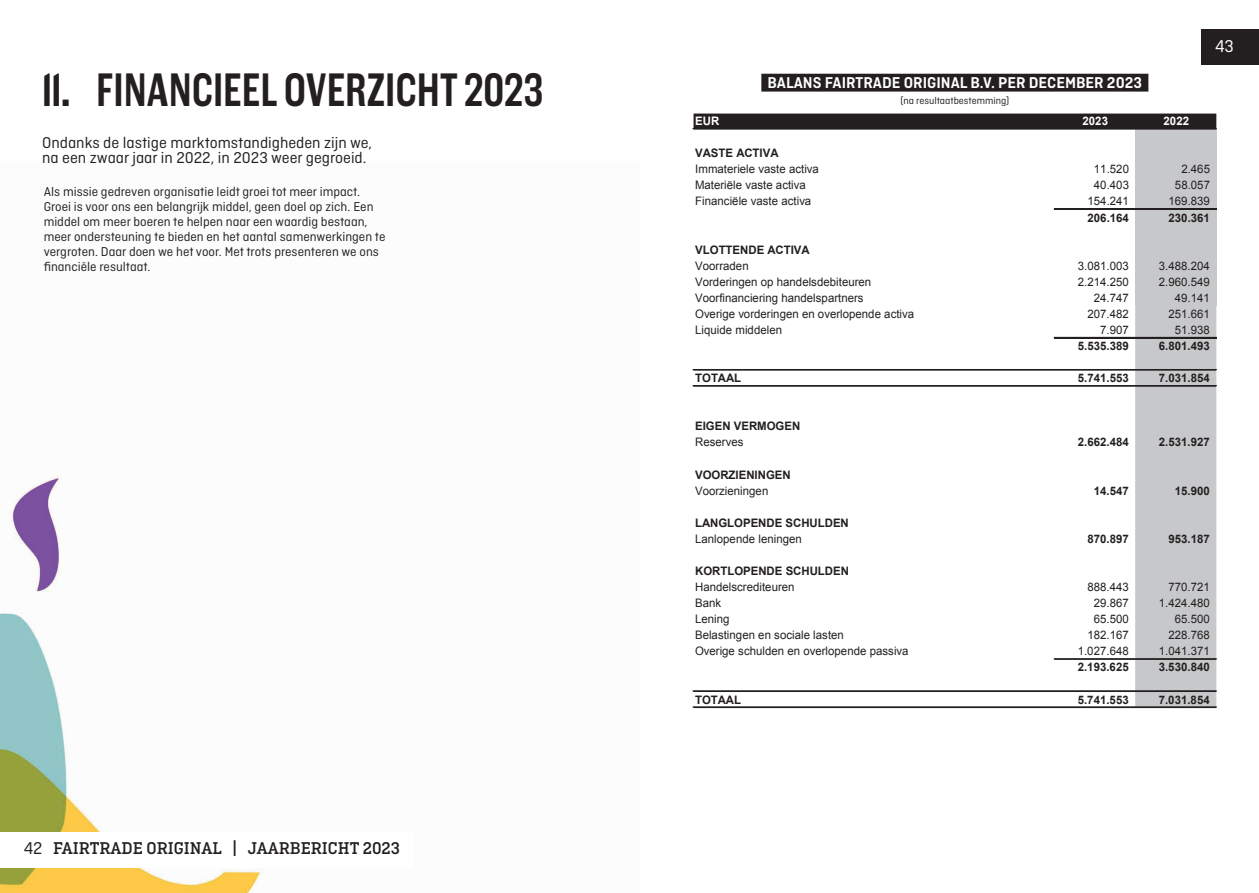
<style>
.page{position:relative;width:1259px;height:893px;background:#fff}
.page>*{position:absolute;margin:0;border:0;box-sizing:border-box;transform-origin:0 0}
.t1{font:500 48px "Americane Cond";letter-spacing:.015em;color:#231f20}
.t2{font:500 18px "Ciutadella Slab";color:#231f20}
.t3{font:18px "Ciutadella";color:#fff}
.t4{font:16.5px/15px "Ciutadella";color:#231f20}
.t5{font:600 16.5px "Ciutadella";color:#fff}
.t6{font:13.5px/15px "Ciutadella";color:#231f20}
.t7{font:11.7px "Arial";letter-spacing:.005em;color:#231f20}
.t8{font:700 11.7px "Arial";color:#231f20}
.t9{font:700 11.7px "Arial";letter-spacing:.005em;color:#fff}
.t10{font:10.5px "Ciutadella";color:#231f20}
.s1{font-family:"Ciutadella";font-weight:400}
</style>
<div class="page">
<img style="left:0;top:475px;width:261px;height:418px">
<div style="left:762px;top:74px;width:385px;height:17px;background:#231f20"></div>
<div style="left:761px;top:74px;width:387px;height:18px;border:2px solid #231f20"></div>
<div style="left:693px;top:114px;width:523px;height:15px;background:#231f20"></div>
<div style="left:1135px;top:129px;width:81px;height:161px;background:#c7c8ca"></div>
<div style="left:1135px;top:290px;width:81px;height:16px;background:#c7c8ca"></div>
<div style="left:1135px;top:306px;width:81px;height:402px;background:#c7c8ca"></div>
<hr style="left:693px;top:128px;width:523px;height:2px;background:#231f20">
<hr style="left:1054px;top:209px;width:162px;height:1px;background:#231f20">
<hr style="left:1054px;top:337px;width:162px;height:1px;background:#231f20">
<hr style="left:693px;top:369px;width:523px;height:2px;background:#231f20">
<hr style="left:693px;top:385px;width:523px;height:2px;background:#231f20">
<hr style="left:1054px;top:658px;width:162px;height:1px;background:#231f20">
<hr style="left:1054px;top:659px;width:162px;height:1px;background:#231f20">
<hr style="left:693px;top:691px;width:523px;height:1px;background:#231f20">
<hr style="left:693px;top:707px;width:523px;height:1px;background:#231f20">
<div style="left:0;top:832px;width:413px;height:35px;background:#fff"></div>
<div style="left:1201px;top:29px;width:58px;height:35px;background:#231f20"></div>
<h1 class="t1" style="left:43px;top:62px;width:502px">11. FINANCIEEL OVERZICHT 2023</h1>
<h3 class="t4" style="left:42px;top:135px;width:331px">Ondanks de lastige marktomstandigheden zijn we, na een zwaar jaar in 2022, in 2023 weer gegroeid.</h3>
<p class="t6" style="left:44px;top:184px;width:343px">Als missie gedreven organisatie leidt groei tot meer impact.<br>Groei is voor ons een belangrijk middel, geen doel op zich. Een middel om meer boeren te helpen naar een waardig bestaan, meer ondersteuning te bieden en het aantal samenwerkingen te vergroten. Daar doen we het voor. Met trots presenteren we ons financiële resultaat.</p>
<h2 class="t2" style="left:24px;top:838px;width:378px"><span class="s1">42</span> FAIRTRADE ORIGINAL | JAARBERICHT 2023</h2>
<h3 class="t5" style="left:767px;top:73px;width:376px">BALANS FAIRTRADE ORIGINAL B.V. PER DECEMBER 2023</h3>
<p class="t10" style="left:900px;top:95px;width:110px">(na resultaatbestemming)</p>
<h2 class="t3" style="left:1215px;top:37px;width:20px">43</h2>
<p class="t9" style="left:695px;top:113px;width:26px">EUR</p>
<p class="t9" style="left:1082px;top:113px;width:27px">2023</p>
<p class="t9" style="left:1163px;top:113px;width:27px">2022</p>
<p class="t8" style="left:695px;top:145px;width:85px">VASTE ACTIVA</p>
<p class="t7" style="left:695px;top:162px;width:125px">Immateriele vaste activa</p>
<p class="t7" style="left:1094px;top:162px;width:37px">11.520</p>
<p class="t7" style="left:1181px;top:162px;width:30px">2.465</p>
<p class="t7" style="left:695px;top:178px;width:112px">Materiële vaste activa</p>
<p class="t7" style="left:1094px;top:178px;width:37px">40.403</p>
<p class="t7" style="left:1175px;top:178px;width:37px">58.057</p>
<p class="t7" style="left:695px;top:194px;width:118px">Financiële vaste activa</p>
<p class="t7" style="left:1087px;top:194px;width:43px">154.241</p>
<p class="t7" style="left:1168px;top:194px;width:43px">169.839</p>
<p class="t8" style="left:1087px;top:210px;width:43px">206.164</p>
<p class="t8" style="left:1168px;top:210px;width:43px">230.361</p>
<p class="t8" style="left:695px;top:242px;width:116px">VLOTTENDE ACTIVA</p>
<p class="t7" style="left:695px;top:258px;width:55px">Voorraden</p>
<p class="t7" style="left:1078px;top:258px;width:53px">3.081.003</p>
<p class="t7" style="left:1159px;top:258px;width:53px">3.488.204</p>
<p class="t7" style="left:695px;top:274px;width:178px">Vorderingen op handelsdebiteuren</p>
<p class="t7" style="left:1078px;top:274px;width:53px">2.214.250</p>
<p class="t7" style="left:1159px;top:274px;width:53px">2.960.549</p>
<p class="t7" style="left:695px;top:290px;width:170px">Voorfinanciering handelspartners</p>
<p class="t7" style="left:1094px;top:290px;width:37px">24.747</p>
<p class="t7" style="left:1175px;top:290px;width:37px">49.141</p>
<p class="t7" style="left:695px;top:306px;width:220px">Overige vorderingen en overlopende activa</p>
<p class="t7" style="left:1087px;top:306px;width:43px">207.482</p>
<p class="t7" style="left:1168px;top:306px;width:43px">251.661</p>
<p class="t7" style="left:695px;top:322px;width:89px">Liquide middelen</p>
<p class="t7" style="left:1100px;top:322px;width:30px">7.907</p>
<p class="t7" style="left:1174px;top:322px;width:37px">51.938</p>
<p class="t8" style="left:1078px;top:338px;width:53px">5.535.389</p>
<p class="t8" style="left:1159px;top:338px;width:53px">6.801.493</p>
<p class="t8" style="left:695px;top:370px;width:47px">TOTAAL</p>
<p class="t8" style="left:1078px;top:370px;width:53px">5.741.553</p>
<p class="t8" style="left:1158px;top:370px;width:53px">7.031.854</p>
<p class="t8" style="left:695px;top:419px;width:107px">EIGEN VERMOGEN</p>
<p class="t7" style="left:695px;top:435px;width:50px">Reserves</p>
<p class="t8" style="left:1077px;top:435px;width:53px">2.662.484</p>
<p class="t8" style="left:1158px;top:435px;width:53px">2.531.927</p>
<p class="t8" style="left:695px;top:467px;width:97px">VOORZIENINGEN</p>
<p class="t7" style="left:695px;top:483px;width:75px">Voorzieningen</p>
<p class="t8" style="left:1093px;top:483px;width:37px">14.547</p>
<p class="t8" style="left:1174px;top:483px;width:37px">15.900</p>
<p class="t8" style="left:695px;top:515px;width:155px">LANGLOPENDE SCHULDEN</p>
<p class="t7" style="left:695px;top:531px;width:108px">Lanlopende leningen</p>
<p class="t8" style="left:1087px;top:531px;width:43px">870.897</p>
<p class="t8" style="left:1168px;top:531px;width:43px">953.187</p>
<p class="t8" style="left:695px;top:563px;width:155px">KORTLOPENDE SCHULDEN</p>
<p class="t7" style="left:695px;top:579px;width:101px">Handelscrediteuren</p>
<p class="t7" style="left:1087px;top:579px;width:43px">888.443</p>
<p class="t7" style="left:1168px;top:579px;width:43px">770.721</p>
<p class="t7" style="left:695px;top:595px;width:28px">Bank</p>
<p class="t7" style="left:1093px;top:595px;width:37px">29.867</p>
<p class="t7" style="left:1158px;top:595px;width:53px">1.424.480</p>
<p class="t7" style="left:695px;top:611px;width:36px">Lening</p>
<p class="t7" style="left:1093px;top:611px;width:37px">65.500</p>
<p class="t7" style="left:1174px;top:611px;width:37px">65.500</p>
<p class="t7" style="left:695px;top:627px;width:150px">Belastingen en sociale lasten</p>
<p class="t7" style="left:1087px;top:627px;width:43px">182.167</p>
<p class="t7" style="left:1168px;top:627px;width:43px">228.768</p>
<p class="t7" style="left:695px;top:644px;width:215px">Overige schulden en overlopende passiva</p>
<p class="t7" style="left:1077px;top:644px;width:53px">1.027.648</p>
<p class="t7" style="left:1158px;top:644px;width:53px">1.041.371</p>
<p class="t8" style="left:1077px;top:660px;width:53px">2.193.625</p>
<p class="t8" style="left:1158px;top:660px;width:53px">3.530.840</p>
<p class="t8" style="left:695px;top:692px;width:47px">TOTAAL</p>
<p class="t8" style="left:1077px;top:692px;width:53px">5.741.553</p>
<p class="t8" style="left:1158px;top:692px;width:53px">7.031.854</p>
</div>
